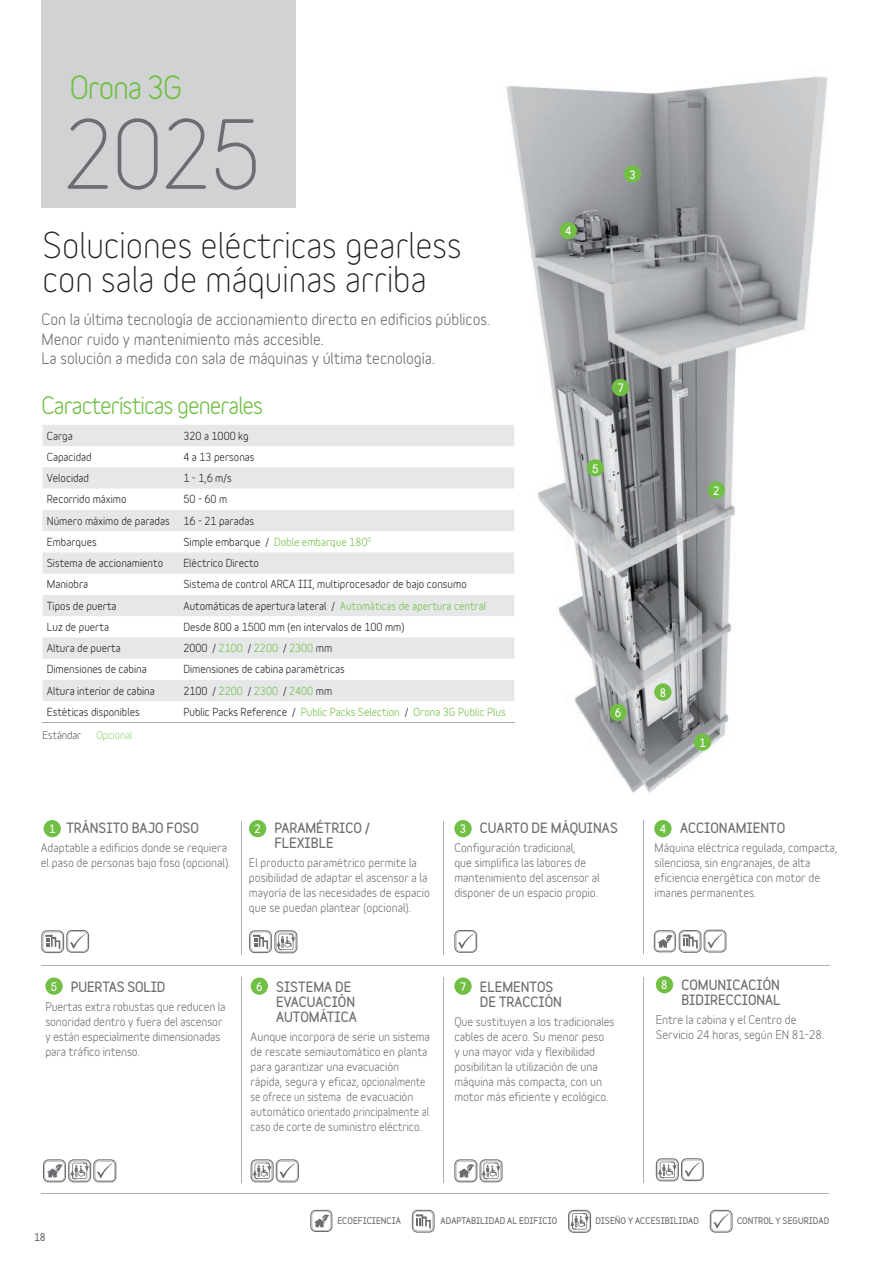
<style>
.page{position:relative;width:893px;height:1263px;background:#fff}
.page>*{position:absolute;margin:0;border:0;box-sizing:border-box;transform-origin:0 0}
.t1{font:91.5px "Variable";color:#6c6d70}
.t2{font:34.5px/34.5px "Variable";color:#231f20}
.t3{font:700 30.15px "Variable";letter-spacing:-.04em;color:#71bf44}
.t4{font:700 22.5px "Variable";letter-spacing:-.04em;color:#71bf44}
.t5{font:700 15px/19.5px "Variable";color:#6c6d70}
.t6{font:900 12.75px/15px "Variable";color:#6c6d70}
.t7{font:700 11.25px/15px "Variable";color:#6c6d70}
.t8{font:700 10.5px "Variable";color:#231f20}
.t9{font:700 10.5px "Variable";color:#71bf44}
.t10{font:900 10.5px "Variable";color:#fff}
.t11{font:10.5px "Variable";color:#231f20}
.t12{font:10.5px "Variable";color:#71bf44}
.t13{font:900 9.75px "Variable";color:#6c6d70}
.t14{font:900 8.25px "Variable";color:#6c6d70}
.s1{color:#231f20}
.s2{color:#71bf44}
</style>
<div class="page">
<img style="left:506px;top:76px;width:321px;height:754px">
<div style="left:41px;top:0;width:255px;height:207px;background:#d1d2d4"></div>
<div style="left:694px;top:733px;width:17px;height:18px;background:#71bf44;border-radius:50%"></div>
<div style="left:708px;top:481px;width:17px;height:18px;background:#71bf44;border-radius:50%"></div>
<div style="left:624px;top:165px;width:17px;height:18px;background:#71bf44;border-radius:50%"></div>
<div style="left:587px;top:459px;width:17px;height:18px;background:#71bf44;border-radius:50%"></div>
<div style="left:609px;top:704px;width:18px;height:17px;background:#71bf44;border-radius:50%"></div>
<div style="left:654px;top:683px;width:17px;height:18px;background:#71bf44;border-radius:50%"></div>
<div style="left:612px;top:379px;width:17px;height:17px;background:#71bf44;border-radius:50%"></div>
<div style="left:560px;top:222px;width:17px;height:17px;background:#71bf44;border-radius:50%"></div>
<svg style="left:310px;top:1210px;width:22px;height:22px"></svg>
<svg style="left:710px;top:1210px;width:23px;height:23px"></svg>
<svg style="left:568px;top:1210px;width:23px;height:23px"></svg>
<svg style="left:412px;top:1210px;width:23px;height:22px"></svg>
<hr style="left:41px;top:1194px;width:788px;height:1px;background:#b0b1b5">
<svg style="left:41px;top:930px;width:48px;height:23px"></svg>
<svg style="left:654px;top:930px;width:72px;height:23px"></svg>
<svg style="left:454px;top:1159px;width:49px;height:23px"></svg>
<svg style="left:43px;top:1159px;width:73px;height:23px"></svg>
<svg style="left:251px;top:1159px;width:48px;height:23px"></svg>
<svg style="left:249px;top:930px;width:48px;height:23px"></svg>
<svg style="left:454px;top:930px;width:23px;height:23px"></svg>
<hr style="left:241px;top:821px;width:1px;height:133px;background:#b0b1b5">
<hr style="left:443px;top:821px;width:1px;height:133px;background:#b0b1b5">
<hr style="left:241px;top:977px;width:1px;height:205px;background:#b0b1b5">
<hr style="left:443px;top:977px;width:1px;height:205px;background:#b0b1b5">
<hr style="left:643px;top:977px;width:1px;height:205px;background:#b0b1b5">
<hr style="left:41px;top:965px;width:788px;height:1px;background:#b0b1b5">
<div style="left:44px;top:820px;width:17px;height:17px;background:#71bf44;border-radius:50%"></div>
<div style="left:249px;top:820px;width:17px;height:17px;background:#71bf44;border-radius:50%"></div>
<div style="left:454px;top:820px;width:18px;height:17px;background:#71bf44;border-radius:50%"></div>
<div style="left:654px;top:820px;width:17px;height:17px;background:#71bf44;border-radius:50%"></div>
<div style="left:45px;top:977px;width:18px;height:18px;background:#71bf44;border-radius:50%"></div>
<div style="left:251px;top:977px;width:17px;height:18px;background:#71bf44;border-radius:50%"></div>
<div style="left:454px;top:977px;width:18px;height:18px;background:#71bf44;border-radius:50%"></div>
<svg style="left:43px;top:425px;width:471px;height:276px;fill:#e6e7e9"></svg>
<hr style="left:43px;top:722px;width:136px;height:1px;background:#a8a9ad">
<hr style="left:179px;top:722px;width:335px;height:1px;background:#a8a9ad">
<div style="left:656px;top:976px;width:17px;height:17px;background:#71bf44;border-radius:50%"></div>
<svg style="left:656px;top:1158px;width:48px;height:23px"></svg>
<hr style="left:643px;top:830px;width:1px;height:124px;background:#b0b1b5">
<h3 class="t3" style="left:70px;top:62px;width:114px">Orona 3G</h3>
<h1 class="t1" style="left:63px;top:82px;width:200px">2025</h1>
<h2 class="t2" style="left:43px;top:225px;width:421px">Soluciones eléctricas gearless con sala de máquinas arriba</h2>
<h3 class="t5" style="left:41px;top:308px;width:450px">Con la última tecnología de accionamiento directo en edificios públicos.<br>Menor ruido y mantenimiento más accesible.<br>La solución a medida con sala de máquinas y última tecnología.</h3>
<h3 class="t4" style="left:41px;top:386px;width:223px">Características generales</h3>
<p class="t8" style="left:47px;top:427px;width:28px">Carga</p>
<p class="t8" style="left:183px;top:427px;width:67px">320 a 1000 kg</p>
<p class="t8" style="left:47px;top:448px;width:46px">Capacidad</p>
<p class="t8" style="left:183px;top:448px;width:73px">4 a 13 personas</p>
<p class="t8" style="left:47px;top:469px;width:44px">Velocidad</p>
<p class="t8" style="left:183px;top:469px;width:50px">1 - 1,6 m/s</p>
<p class="t8" style="left:47px;top:490px;width:81px">Recorrido máximo</p>
<p class="t8" style="left:183px;top:490px;width:45px">50 - 60 m</p>
<p class="t8" style="left:47px;top:512px;width:124px">Número máximo de paradas</p>
<p class="t8" style="left:183px;top:512px;width:72px">16 - 21 paradas</p>
<p class="t8" style="left:47px;top:533px;width:51px">Embarques</p>
<p class="t9" style="left:183px;top:533px;width:189px"><span class="s1">Simple embarque /</span> Doble embarque 180<sup>0</sup></p>
<p class="t8" style="left:47px;top:554px;width:118px">Sistema de accionamiento</p>
<p class="t8" style="left:183px;top:554px;width:77px">Eléctrico Directo</p>
<p class="t8" style="left:47px;top:576px;width:43px">Maniobra</p>
<p class="t8" style="left:183px;top:576px;width:285px">Sistema de control ARCA III, multiprocesador de bajo consumo</p>
<p class="t8" style="left:47px;top:597px;width:71px">Tipos de puerta</p>
<p class="t8" style="left:183px;top:597px;width:304px">Automáticas de apertura lateral / <span class="s2">Automáticas de apertura central</span></p>
<p class="t8" style="left:47px;top:618px;width:64px">Luz de puerta</p>
<p class="t8" style="left:183px;top:618px;width:222px">Desde 800 a 1500 mm (en intervalos de 100 mm)</p>
<p class="t8" style="left:47px;top:639px;width:76px">Altura de puerta</p>
<p class="t9" style="left:183px;top:639px;width:150px"><span class="s1">2000 /</span> 2100 <span class="s1">/</span> 2200 <span class="s1">/</span> 2300 <span class="s1">mm</span></p>
<p class="t8" style="left:47px;top:661px;width:101px">Dimensiones de cabina</p>
<p class="t8" style="left:183px;top:661px;width:163px">Dimensiones de cabina paramétricas</p>
<p class="t8" style="left:47px;top:682px;width:110px">Altura interior de cabina</p>
<p class="t9" style="left:183px;top:682px;width:150px"><span class="s1">2100 /</span> 2200 <span class="s1">/</span> 2300 <span class="s1">/</span> 2400 <span class="s1">mm</span></p>
<p class="t8" style="left:47px;top:703px;width:95px">Estéticas disponibles</p>
<p class="t9" style="left:183px;top:703px;width:324px"><span class="s1">Public Packs Reference /</span> Public Packs Selection <span class="s1">/</span> Orona 3G Public Plus</p>
<p class="t11" style="left:43px;top:726px;width:40px">Estándar</p>
<p class="t12" style="left:96px;top:726px;width:37px">Opcional</p>
<p class="t10" style="left:565px;top:223px;width:8px">4</p>
<p class="t10" style="left:629px;top:166px;width:8px">3</p>
<p class="t10" style="left:617px;top:380px;width:8px">7</p>
<p class="t10" style="left:592px;top:460px;width:8px">5</p>
<p class="t10" style="left:713px;top:482px;width:8px">2</p>
<p class="t10" style="left:615px;top:705px;width:8px">6</p>
<p class="t10" style="left:660px;top:684px;width:8px">8</p>
<p class="t10" style="left:699px;top:734px;width:8px">1</p>
<p class="t6" style="left:66px;top:820px;width:134px">TRÁNSITO BAJO FOSO</p>
<p class="t7" style="left:41px;top:839px;width:191px">Adaptable a edificios donde se requiera el paso de personas bajo foso (opcional).</p>
<p class="t6" style="left:274px;top:820px;width:97px">PARAMÉTRICO /<br>FLEXIBLE</p>
<p class="t7" style="left:249px;top:854px;width:182px">El producto paramétrico permite la posibilidad de adaptar el ascensor a la mayoría de las necesidades de espacio que se puedan plantear (opcional).</p>
<p class="t6" style="left:480px;top:820px;width:140px">CUARTO DE MÁQUINAS</p>
<p class="t7" style="left:454px;top:839px;width:147px">Configuración tradicional,<br>que simplifica las labores de mantenimiento del ascensor al disponer de un espacio propio.</p>
<p class="t6" style="left:680px;top:820px;width:107px">ACCIONAMIENTO</p>
<p class="t7" style="left:655px;top:839px;width:184px">Máquina eléctrica regulada, compacta, silenciosa, sin engranajes, de alta eficiencia energética con motor de imanes permanentes.</p>
<p class="t10" style="left:49px;top:821px;width:8px">1</p>
<p class="t10" style="left:254px;top:821px;width:8px">2</p>
<p class="t10" style="left:460px;top:821px;width:8px">3</p>
<p class="t10" style="left:660px;top:821px;width:8px">4</p>
<p class="t6" style="left:71px;top:978px;width:96px">PUERTAS SOLID</p>
<p class="t7" style="left:45px;top:998px;width:182px">Puertas extra robustas que reducen la sonoridad dentro y fuera del ascensor y están especialmente dimensionadas para tráfico intenso.</p>
<p class="t6" style="left:276px;top:978px;width:82px">SISTEMA DE<br>EVACUACIÓN<br>AUTOMÁTICA</p>
<p class="t7" style="left:251px;top:1028px;width:181px">Aunque incorpora de serie un sistema de rescate semiautomático en planta para garantizar una evacuación rápida, segura y eficaz, opcionalmente se ofrece un sistema de evacuación automático orientado principalmente al caso de corte de suministro eléctrico.</p>
<p class="t6" style="left:480px;top:978px;width:84px">ELEMENTOS<br>DE TRACCIÓN</p>
<p class="t7" style="left:454px;top:1013px;width:162px">Que sustituyen a los tradicionales cables de acero. Su menor peso<br>y una mayor vida y flexibilidad posibilitan la utilización de una máquina más compacta, con un motor más eficiente y ecológico.</p>
<p class="t10" style="left:51px;top:978px;width:8px">5</p>
<p class="t10" style="left:256px;top:978px;width:8px">6</p>
<p class="t10" style="left:460px;top:978px;width:8px">7</p>
<p class="t6" style="left:681px;top:977px;width:101px">COMUNICACIÓN<br>BIDIRECCIONAL</p>
<p class="t7" style="left:656px;top:1011px;width:170px">Entre la cabina y el Centro de<br>Servicio 24 horas, según EN 81-28.</p>
<p class="t10" style="left:661px;top:977px;width:8px">8</p>
<p class="t13" style="left:34px;top:1230px;width:13px">18</p>
<p class="t14" style="left:337px;top:1215px;width:65px">ECOEFICIENCIA</p>
<p class="t14" style="left:441px;top:1215px;width:118px">ADAPTABILIDAD AL EDIFICIO</p>
<p class="t14" style="left:595px;top:1215px;width:105px">DISEÑO Y ACCESIBILIDAD</p>
<p class="t14" style="left:737px;top:1215px;width:94px">CONTROL Y SEGURIDAD</p>
</div>
